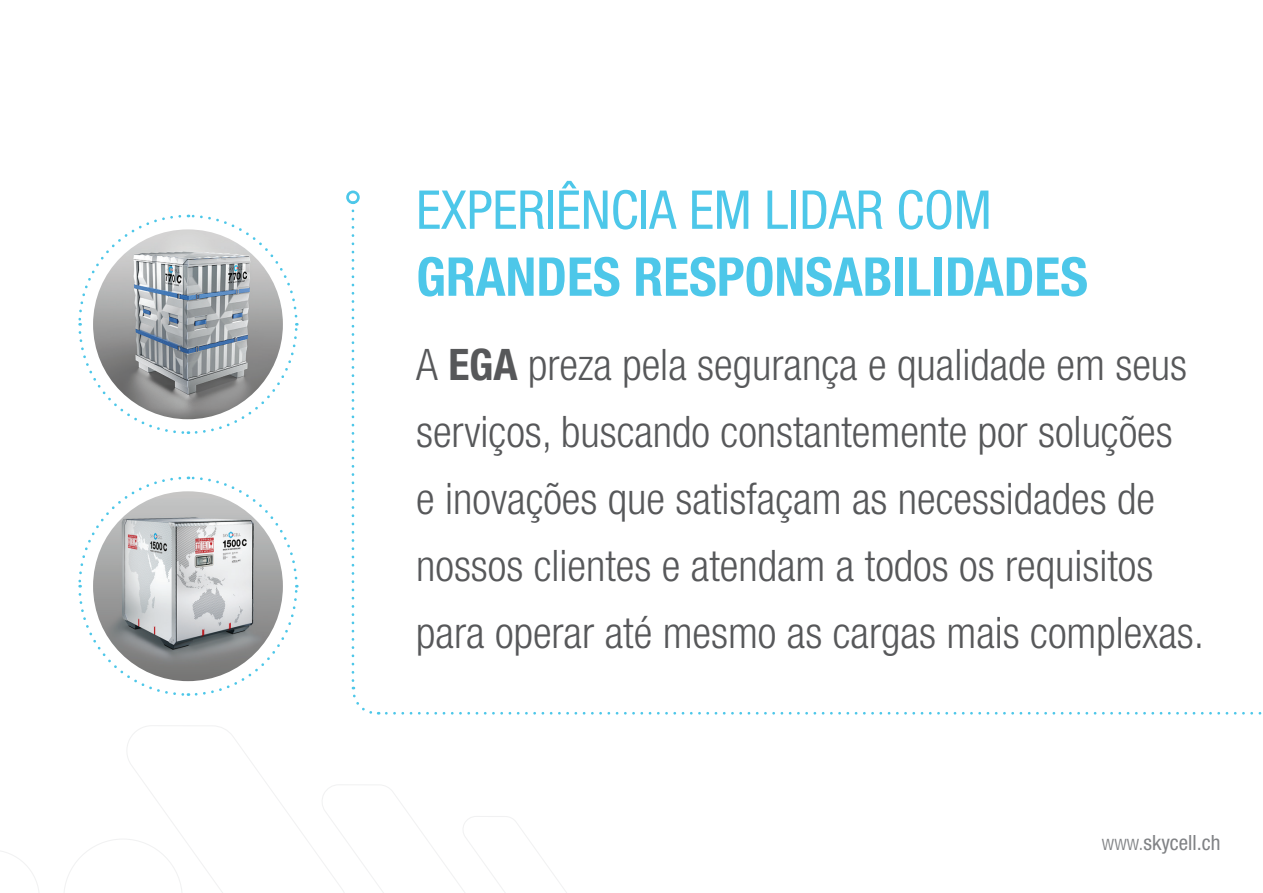
<style>
.page{position:relative;width:1263px;height:893px;background:#fff}
.page>*{position:absolute;margin:0;border:0;box-sizing:border-box;transform-origin:0 0}
.t1{font:700 condensed 53.55px "Helvetica Neue LT Std";color:#4dc7e9}
.t2{font:condensed 53.55px "Helvetica Neue LT Std";color:#4dc7e9}
.t3{font:300 condensed 43.5px/66.9px "Helvetica Neue LT Std";color:#57585a}
.t4{font:condensed 21px "Helvetica Neue LT Std";color:#808285}
.s1{font-weight:700}
.s2{font-weight:300}
</style>
<div class="page">
<svg style="left:351px;top:211px;width:28px;height:504px"></svg>
<svg style="left:386px;top:712px;width:876px;height:3px"></svg>
<div style="left:346px;top:191px;width:14px;height:13px;border:3px solid #4dc7e9;border-radius:50%"></div>
<svg style="left:1px;top:725px;width:566px;height:168px"></svg>
<svg style="left:78px;top:214px;width:221px;height:220px"></svg>
<img style="left:93px;top:229px;width:190px;height:190px;border-radius:95px">
<svg style="left:78px;top:476px;width:221px;height:220px"></svg>
<img style="left:93px;top:491px;width:190px;height:190px;border-radius:95px">
<p class="t2" style="left:416px;top:179px;width:577px">EXPERIÊNCIA EM LIDAR COM</p>
<p class="t1" style="left:416px;top:244px;width:673px">GRANDES RESPONSABILIDADES</p>
<p class="t3" style="left:416px;top:331px;width:790px">A <span class="s1">EGA</span> preza pela segurança e qualidade em seus serviços, buscando constantemente por soluções<br>e inovações que satisfaçam as necessidades de nossos clientes e atendam a todos os requisitos para operar até mesmo as cargas mais complexas.</p>
<p class="t4" style="left:1102px;top:831px;width:120px"><span class="s2">www.</span>skycell.ch</p>
</div>
